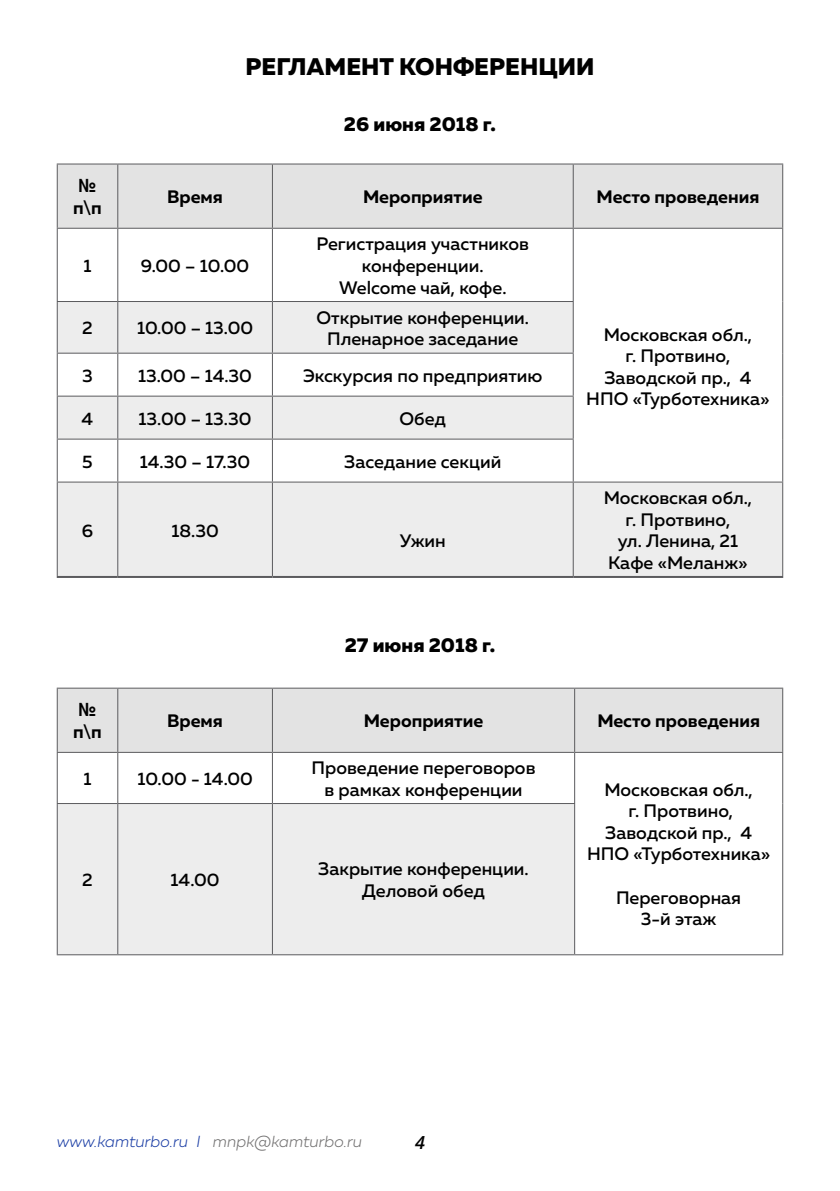
<style>
.page{position:relative;width:840px;height:1191px;background:#fff}
.page>*{position:absolute;margin:0;border:0;box-sizing:border-box;transform-origin:0 0}
.t1{font:800 24px "Muller";color:#000}
.t2{font:800 20px "Muller";color:#000}
.t3{font:500 18px/21.6px "Muller";color:#000;text-align:center}
.t4{font:700 18px "Muller";color:#000}
.t5{font:700 18px "Helvetica";color:#000}
.t6{font:italic 600 18px "Open Sans";color:#000}
.t7{font:italic 300 16px "Muller";color:#193ca4}
.s1{color:#706f6f}
</style>
<div class="page">
<div style="left:58px;top:164px;width:723px;height:64px;background:#e3e3e3"></div>
<div style="left:58px;top:302px;width:514px;height:51px;background:#ededed"></div>
<svg style="left:58px;top:396px;width:723px;height:180px;fill:#ededed"></svg>
<hr style="left:57px;top:229px;width:1px;height:72px;background:#5b5b5e">
<hr style="left:117px;top:229px;width:1px;height:72px;background:#5b5b5e">
<hr style="left:272px;top:229px;width:1px;height:72px;background:#5b5b5e">
<hr style="left:57px;top:301px;width:61px;height:1px;background:#5b5b5e">
<hr style="left:57px;top:302px;width:1px;height:51px;background:#5b5b5e">
<hr style="left:118px;top:301px;width:154px;height:1px;background:#5b5b5e">
<hr style="left:117px;top:302px;width:1px;height:51px;background:#5b5b5e">
<hr style="left:272px;top:301px;width:301px;height:1px;background:#5b5b5e">
<hr style="left:272px;top:302px;width:1px;height:51px;background:#5b5b5e">
<hr style="left:57px;top:353px;width:61px;height:1px;background:#5b5b5e">
<hr style="left:57px;top:354px;width:1px;height:41px;background:#5b5b5e">
<hr style="left:118px;top:353px;width:154px;height:1px;background:#5b5b5e">
<hr style="left:117px;top:354px;width:1px;height:41px;background:#5b5b5e">
<hr style="left:272px;top:353px;width:301px;height:1px;background:#5b5b5e">
<hr style="left:272px;top:354px;width:1px;height:41px;background:#5b5b5e">
<hr style="left:57px;top:439px;width:1px;height:42px;background:#5b5b5e">
<hr style="left:117px;top:439px;width:1px;height:42px;background:#5b5b5e">
<hr style="left:272px;top:439px;width:1px;height:42px;background:#5b5b5e">
<hr style="left:57px;top:164px;width:1px;height:64px;background:#5b5b5e">
<hr style="left:117px;top:164px;width:1px;height:64px;background:#5b5b5e">
<hr style="left:272px;top:164px;width:1px;height:64px;background:#5b5b5e">
<hr style="left:57px;top:228px;width:61px;height:1px;background:#5b5b5e">
<hr style="left:118px;top:228px;width:154px;height:1px;background:#5b5b5e">
<hr style="left:272px;top:228px;width:301px;height:1px;background:#5b5b5e">
<hr style="left:573px;top:228px;width:209px;height:1px;background:#5b5b5e">
<hr style="left:57px;top:395px;width:61px;height:1px;background:#5b5b5e">
<hr style="left:57px;top:396px;width:1px;height:42px;background:#5b5b5e">
<hr style="left:118px;top:395px;width:154px;height:1px;background:#5b5b5e">
<hr style="left:117px;top:396px;width:1px;height:42px;background:#5b5b5e">
<hr style="left:57px;top:438px;width:61px;height:1px;background:#5b5b5e">
<hr style="left:118px;top:438px;width:154px;height:1px;background:#5b5b5e">
<hr style="left:272px;top:395px;width:301px;height:1px;background:#5b5b5e">
<hr style="left:272px;top:396px;width:1px;height:42px;background:#5b5b5e">
<hr style="left:272px;top:438px;width:301px;height:1px;background:#5b5b5e">
<hr style="left:57px;top:481px;width:61px;height:1px;background:#5b5b5e">
<hr style="left:57px;top:482px;width:1px;height:94px;background:#5b5b5e">
<hr style="left:118px;top:481px;width:154px;height:1px;background:#5b5b5e">
<hr style="left:117px;top:482px;width:1px;height:94px;background:#5b5b5e">
<hr style="left:272px;top:481px;width:301px;height:1px;background:#5b5b5e">
<hr style="left:272px;top:482px;width:1px;height:94px;background:#5b5b5e">
<hr style="left:573px;top:481px;width:209px;height:1px;background:#5b5b5e">
<hr style="left:57px;top:576px;width:61px;height:2px;background:#5b5b5e">
<hr style="left:118px;top:576px;width:154px;height:2px;background:#5b5b5e">
<hr style="left:272px;top:576px;width:301px;height:2px;background:#5b5b5e">
<hr style="left:573px;top:576px;width:209px;height:2px;background:#5b5b5e">
<hr style="left:57px;top:163px;width:61px;height:1px;background:#5b5b5e">
<hr style="left:118px;top:163px;width:154px;height:1px;background:#5b5b5e">
<hr style="left:272px;top:163px;width:301px;height:1px;background:#5b5b5e">
<hr style="left:573px;top:163px;width:209px;height:1px;background:#5b5b5e">
<hr style="left:572px;top:164px;width:1px;height:64px;background:#5b5b5e">
<hr style="left:781px;top:164px;width:1px;height:64px;background:#5b5b5e">
<hr style="left:572px;top:229px;width:1px;height:72px;background:#5b5b5e">
<hr style="left:781px;top:229px;width:1px;height:72px;background:#5b5b5e">
<hr style="left:572px;top:302px;width:1px;height:51px;background:#5b5b5e">
<hr style="left:781px;top:301px;width:1px;height:52px;background:#5b5b5e">
<hr style="left:572px;top:354px;width:1px;height:41px;background:#5b5b5e">
<hr style="left:781px;top:353px;width:1px;height:43px;background:#5b5b5e">
<hr style="left:572px;top:396px;width:1px;height:42px;background:#5b5b5e">
<hr style="left:781px;top:396px;width:1px;height:43px;background:#5b5b5e">
<hr style="left:572px;top:439px;width:1px;height:42px;background:#5b5b5e">
<hr style="left:781px;top:439px;width:1px;height:42px;background:#5b5b5e">
<hr style="left:572px;top:482px;width:1px;height:94px;background:#5b5b5e">
<hr style="left:781px;top:482px;width:1px;height:94px;background:#5b5b5e">
<div style="left:58px;top:688px;width:723px;height:64px;background:#e3e3e3"></div>
<div style="left:58px;top:804px;width:516px;height:150px;background:#ededed"></div>
<hr style="left:57px;top:753px;width:1px;height:50px;background:#5b5b5e">
<hr style="left:117px;top:753px;width:1px;height:50px;background:#5b5b5e">
<hr style="left:272px;top:753px;width:1px;height:50px;background:#5b5b5e">
<hr style="left:57px;top:688px;width:1px;height:64px;background:#5b5b5e">
<hr style="left:117px;top:688px;width:1px;height:64px;background:#5b5b5e">
<hr style="left:272px;top:688px;width:1px;height:64px;background:#5b5b5e">
<hr style="left:57px;top:752px;width:61px;height:1px;background:#5b5b5e">
<hr style="left:118px;top:752px;width:154px;height:1px;background:#5b5b5e">
<hr style="left:272px;top:752px;width:302px;height:1px;background:#5b5b5e">
<hr style="left:574px;top:752px;width:208px;height:1px;background:#5b5b5e">
<hr style="left:57px;top:803px;width:61px;height:1px;background:#5b5b5e">
<hr style="left:57px;top:804px;width:1px;height:150px;background:#5b5b5e">
<hr style="left:118px;top:803px;width:154px;height:1px;background:#5b5b5e">
<hr style="left:117px;top:804px;width:1px;height:150px;background:#5b5b5e">
<hr style="left:272px;top:803px;width:303px;height:1px;background:#5b5b5e">
<hr style="left:272px;top:804px;width:1px;height:150px;background:#5b5b5e">
<hr style="left:57px;top:687px;width:61px;height:1px;background:#5b5b5e">
<hr style="left:118px;top:687px;width:154px;height:1px;background:#5b5b5e">
<hr style="left:272px;top:687px;width:302px;height:1px;background:#5b5b5e">
<hr style="left:574px;top:687px;width:208px;height:1px;background:#5b5b5e">
<hr style="left:574px;top:688px;width:1px;height:64px;background:#5b5b5e">
<hr style="left:781px;top:688px;width:1px;height:64px;background:#5b5b5e">
<hr style="left:574px;top:753px;width:1px;height:50px;background:#5b5b5e">
<hr style="left:781px;top:753px;width:1px;height:50px;background:#5b5b5e">
<hr style="left:574px;top:804px;width:1px;height:150px;background:#5b5b5e">
<hr style="left:781px;top:803px;width:1px;height:151px;background:#5b5b5e">
<hr style="left:57px;top:954px;width:61px;height:1px;background:#5b5b5e">
<hr style="left:118px;top:954px;width:154px;height:1px;background:#5b5b5e">
<hr style="left:272px;top:954px;width:302px;height:1px;background:#5b5b5e">
<hr style="left:574px;top:954px;width:208px;height:1px;background:#5b5b5e">
<p class="t5" style="left:78px;top:171px;width:19px">№</p>
<p class="t4" style="left:73px;top:196px;width:30px">п\п</p>
<h1 class="t1" style="left:245px;top:52px;width:350px">РЕГЛАМЕНТ КОНФЕРЕНЦИИ</h1>
<p class="t2" style="left:344px;top:111px;width:153px">26 июня 2018 г.</p>
<p class="t4" style="left:167px;top:186px;width:57px">Время</p>
<p class="t4" style="left:363px;top:186px;width:121px">Мероприятие</p>
<p class="t4" style="left:596px;top:186px;width:164px">Место проведения</p>
<p class="t3" style="left:83px;top:255px;width:9px">1</p>
<p class="t3" style="left:141px;top:255px;width:110px">9.00 – 10.00</p>
<p class="t3" style="left:316px;top:233px;width:214px">Регистрация участников конференции.<br>Welcome чай, кофе.</p>
<p class="t3" style="left:82px;top:317px;width:12px">2</p>
<p class="t3" style="left:137px;top:317px;width:117px">10.00 – 13.00</p>
<p class="t3" style="left:316px;top:306px;width:214px">Открытие конференции.<br>Пленарное заседание</p>
<p class="t3" style="left:82px;top:364px;width:12px">3</p>
<p class="t3" style="left:138px;top:364px;width:115px">13.00 – 14.30</p>
<p class="t3" style="left:303px;top:364px;width:241px">Экскурсия по предприятию</p>
<p class="t3" style="left:82px;top:407px;width:13px">4</p>
<p class="t3" style="left:138px;top:407px;width:114px">13.00 – 13.30</p>
<p class="t3" style="left:399px;top:407px;width:48px">Обед</p>
<p class="t3" style="left:82px;top:450px;width:12px">5</p>
<p class="t3" style="left:140px;top:450px;width:112px">14.30 – 17.30</p>
<p class="t3" style="left:344px;top:450px;width:158px">Заседание секций</p>
<p class="t3" style="left:82px;top:519px;width:13px">6</p>
<p class="t3" style="left:171px;top:519px;width:49px">18.30</p>
<p class="t3" style="left:399px;top:530px;width:47px">Ужин</p>
<p class="t2" style="left:344px;top:632px;width:152px">27 июня 2018 г.</p>
<p class="t3" style="left:586px;top:323px;width:185px">Московская обл.,<br>г. Протвино,<br>Заводской пр., 4<br>НПО «Турботехника»</p>
<p class="t3" style="left:603px;top:487px;width:150px">Московская обл., г. Протвино,<br>ул. Ленина, 21<br>Кафе «Меланж»</p>
<p class="t5" style="left:78px;top:695px;width:19px">№</p>
<p class="t4" style="left:73px;top:720px;width:30px">п\п</p>
<p class="t4" style="left:167px;top:709px;width:57px">Время</p>
<p class="t4" style="left:363px;top:709px;width:121px">Мероприятие</p>
<p class="t4" style="left:597px;top:709px;width:164px">Место проведения</p>
<p class="t3" style="left:83px;top:767px;width:9px">1</p>
<p class="t3" style="left:137px;top:767px;width:117px">10.00 - 14.00</p>
<p class="t3" style="left:311px;top:756px;width:225px">Проведение переговоров в рамках конференции</p>
<p class="t3" style="left:82px;top:869px;width:12px">2</p>
<p class="t3" style="left:170px;top:869px;width:50px">14.00</p>
<p class="t3" style="left:318px;top:858px;width:212px">Закрытие конференции.<br>Деловой обед</p>
<p class="t3" style="left:586px;top:778px;width:185px">Московская обл.,<br>г. Протвино,<br>Заводской пр., 4<br>НПО «Турботехника»</p>
<p class="t3" style="left:615px;top:886px;width:126px">Переговорная<br>3-й этаж</p>
<p class="t7" style="left:57px;top:1131px;width:306px">www.kamturbo.ru I <span class="s1">mnpk@kamturbo.ru</span></p>
<p class="t6" style="left:415px;top:1129px;width:11px">4</p>
</div>
